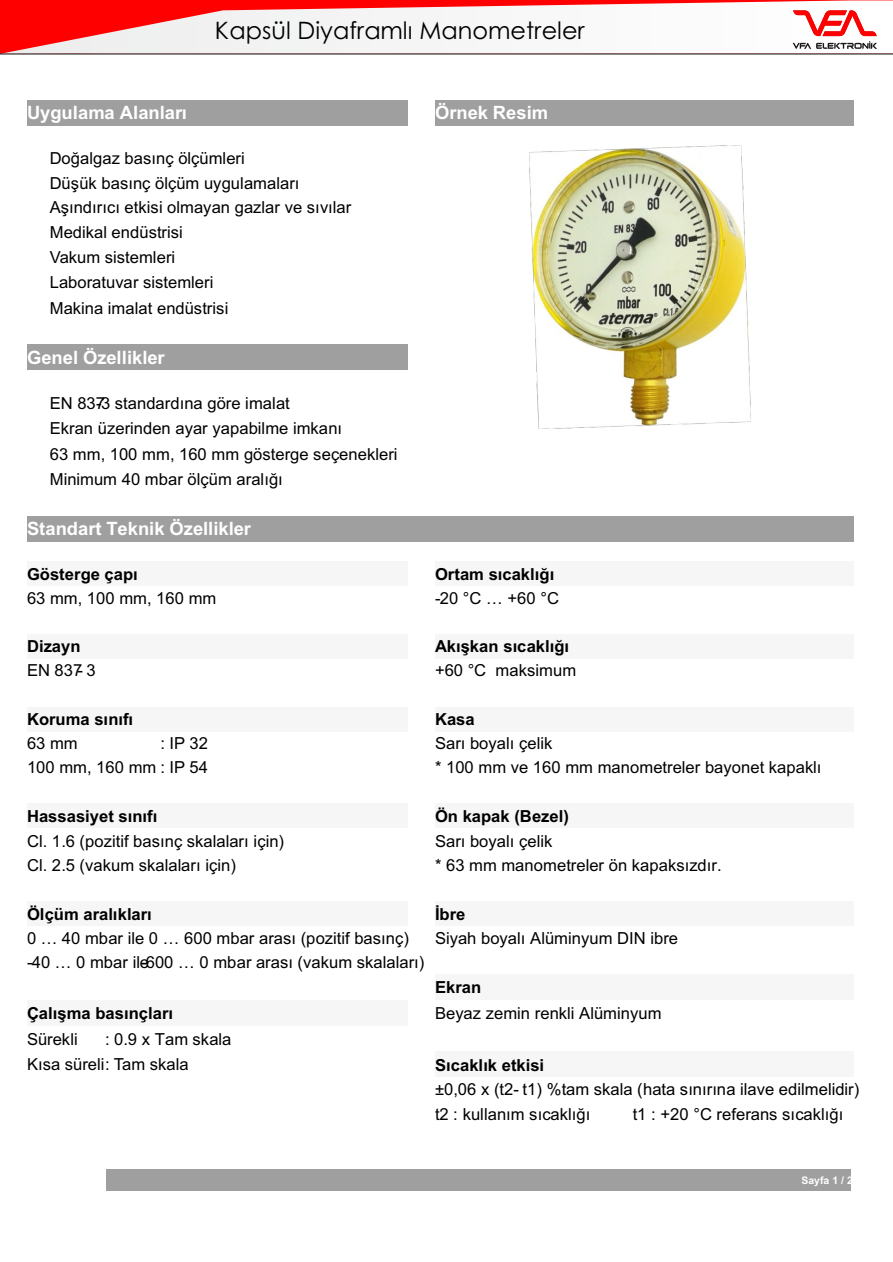
<style>
.page{position:relative;width:893px;height:1262px;background:#fff}
.page>*{position:absolute;margin:0;border:0;box-sizing:border-box;transform-origin:0 0}
.t1{font:24px "Century Gothic";color:#000}
.t2{font:700 18.45px "Arial";color:#fff}
.t3{font:16.65px/24.9px "Arial";color:#000}
.t4{font:700 16.65px "Arial";color:#000}
.t5{font:700 10.5px "Arial";color:#fff}
</style>
<div class="page">
<div style="left:27px;top:100px;width:380px;height:25px;background:#9f9f9f"></div>
<div style="left:435px;top:100px;width:418px;height:25px;background:#9f9f9f"></div>
<div style="left:27px;top:344px;width:380px;height:26px;background:#9f9f9f"></div>
<div style="left:27px;top:516px;width:826px;height:25px;background:#9f9f9f"></div>
<div style="left:27px;top:561px;width:380px;height:25px;background:#f6f6f6"></div>
<div style="left:435px;top:561px;width:418px;height:25px;background:#f6f6f6"></div>
<div style="left:27px;top:634px;width:380px;height:24px;background:#f6f6f6"></div>
<div style="left:435px;top:634px;width:418px;height:24px;background:#f6f6f6"></div>
<div style="left:27px;top:707px;width:380px;height:24px;background:#f6f6f6"></div>
<div style="left:435px;top:707px;width:418px;height:24px;background:#f6f6f6"></div>
<div style="left:27px;top:804px;width:161px;height:24px;background:#f6f6f6"></div>
<div style="left:188px;top:804px;width:28px;height:24px;background:#f6f6f6"></div>
<div style="left:216px;top:804px;width:27px;height:24px;background:#f6f6f6"></div>
<div style="left:243px;top:804px;width:28px;height:24px;background:#f6f6f6"></div>
<div style="left:271px;top:804px;width:26px;height:24px;background:#f6f6f6"></div>
<div style="left:297px;top:804px;width:27px;height:24px;background:#f6f6f6"></div>
<div style="left:324px;top:804px;width:28px;height:24px;background:#f6f6f6"></div>
<div style="left:352px;top:804px;width:28px;height:24px;background:#f6f6f6"></div>
<div style="left:380px;top:804px;width:27px;height:24px;background:#f6f6f6"></div>
<div style="left:435px;top:804px;width:418px;height:24px;background:#f6f6f6"></div>
<div style="left:27px;top:901px;width:353px;height:24px;background:#f6f6f6"></div>
<div style="left:380px;top:901px;width:27px;height:24px;background:#f6f6f6"></div>
<div style="left:435px;top:901px;width:418px;height:24px;background:#f6f6f6"></div>
<div style="left:435px;top:974px;width:418px;height:26px;background:#f6f6f6"></div>
<div style="left:27px;top:1000px;width:380px;height:25px;background:#f6f6f6"></div>
<div style="left:435px;top:1051px;width:418px;height:26px;background:#f6f6f6"></div>
<div style="left:106px;top:1169px;width:744px;height:21px;background:#9f9f9f"></div>
<img style="left:529px;top:145px;width:221px;height:284px">
<svg style="left:0;top:0;width:893px;height:54px"></svg>
<svg style="left:792px;top:1px;width:99px;height:48px"></svg>
<hr style="left:0;top:54px;width:893px;height:1px;background:#8a8a8a">
<h1 class="t1" style="left:215px;top:21px;width:371px">Kapsül Diyaframlı Manometreler</h1>
<p class="t2" style="left:27px;top:106px;width:161px">Uygulama Alanları</p>
<p class="t2" style="left:435px;top:106px;width:115px">Örnek Resim</p>
<p class="t3" style="left:50px;top:147px;width:303px">Doğalgaz basınç ölçümleri<br>Düşük basınç ölçüm uygulamaları<br>Aşındırıcı etkisi olmayan gazlar ve sıvılar<br>Medikal endüstrisi<br>Vakum sistemleri<br>Laboratuvar sistemleri<br>Makina imalat endüstrisi</p>
<p class="t2" style="left:27px;top:351px;width:139px">Genel Özellikler</p>
<p class="t3" style="left:50px;top:392px;width:349px;line-height:25.3px">EN 837-3 standardına göre imalat<br>Ekran üzerinden ayar yapabilme imkanı<br>63 mm, 100 mm, 160 mm gösterge seçenekleri Minimum 40 mbar ölçüm aralığı</p>
<p class="t2" style="left:27px;top:522px;width:225px">Standart Teknik Özellikler</p>
<p class="t4" style="left:27px;top:568px;width:112px">Gösterge çapı</p>
<p class="t4" style="left:435px;top:568px;width:121px">Ortam sıcaklığı</p>
<p class="t3" style="left:27px;top:587px;width:191px">63 mm, 100 mm, 160 mm</p>
<p class="t3" style="left:435px;top:587px;width:125px">-20 °C … +60 °C</p>
<p class="t4" style="left:27px;top:640px;width:55px">Dizayn</p>
<p class="t4" style="left:435px;top:640px;width:136px">Akışkan sıcaklığı</p>
<p class="t3" style="left:27px;top:659px;width:70px">EN 837- 3</p>
<p class="t3" style="left:435px;top:659px;width:143px">+60 °C maksimum</p>
<p class="t4" style="left:27px;top:713px;width:108px">Koruma sınıfı</p>
<p class="t4" style="left:435px;top:713px;width:41px">Kasa</p>
<p class="t3" style="left:27px;top:732px;width:52px">63 mm</p>
<p class="t3" style="left:160px;top:732px;width:49px">: IP 32</p>
<p class="t3" style="left:435px;top:732px;width:119px">Sarı boyalı çelik</p>
<p class="t3" style="left:27px;top:756px;width:182px">100 mm, 160 mm : IP 54</p>
<p class="t3" style="left:435px;top:756px;width:388px">* 100 mm ve 160 mm manometreler bayonet kapaklı</p>
<p class="t4" style="left:27px;top:810px;width:132px">Hassasiyet sınıfı</p>
<p class="t4" style="left:435px;top:810px;width:135px">Ön kapak (Bezel)</p>
<p class="t3" style="left:27px;top:830px;width:258px">Cl. 1.6 (pozitif basınç skalaları için)</p>
<p class="t3" style="left:435px;top:830px;width:119px">Sarı boyalı çelik</p>
<p class="t3" style="left:27px;top:854px;width:210px">Cl. 2.5 (vakum skalaları için)</p>
<p class="t3" style="left:435px;top:854px;width:288px">* 63 mm manometreler ön kapaksızdır.</p>
<p class="t4" style="left:27px;top:907px;width:126px">Ölçüm aralıkları</p>
<p class="t4" style="left:435px;top:907px;width:32px">İbre</p>
<p class="t3" style="left:27px;top:927px;width:383px">0 … 40 mbar ile 0 … 600 mbar arası (pozitif basınç)</p>
<p class="t3" style="left:435px;top:927px;width:245px">Siyah boyalı Alüminyum DIN ibre</p>
<p class="t3" style="left:27px;top:951px;width:399px">-40 … 0 mbar ile-600 … 0 mbar arası (vakum skalaları)</p>
<p class="t4" style="left:435px;top:981px;width:48px">Ekran</p>
<p class="t4" style="left:27px;top:1006px;width:148px">Çalışma basınçları</p>
<p class="t3" style="left:435px;top:1002px;width:228px">Beyaz zemin renkli Alüminyum</p>
<p class="t3" style="left:27px;top:1027px;width:52px">Sürekli</p>
<p class="t3" style="left:27px;top:1027px;width:206px;line-height:25.8px;text-indent:78px">: 0.9 x Tam skala<br>Kısa süreli: Tam skala</p>
<p class="t4" style="left:435px;top:1058px;width:111px">Sıcaklık etkisi</p>
<p class="t3" style="left:435px;top:1079px;width:426px;line-height:24.2px">±0,06 x (t2- t1) %tam skala (hata sınırına ilave edilmelidir) t2 : kullanım sıcaklığı</p>
<p class="t3" style="left:632px;top:1102px;width:212px">t1 : +20 °C referans sıcaklığı</p>
<p class="t5" style="left:801px;top:1176px;width:53px">Sayfa 1 / 2</p>
</div>
